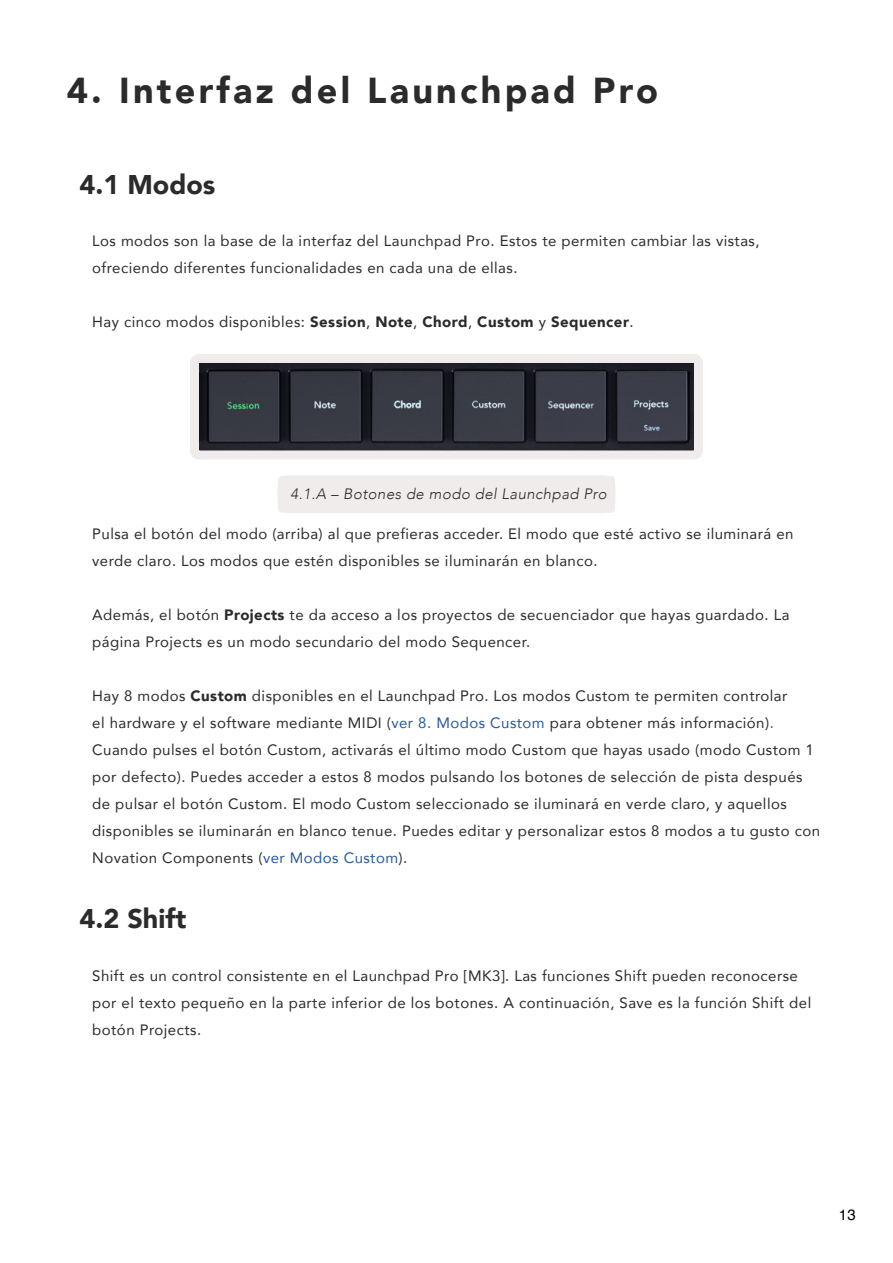
<style>
.page{position:relative;width:893px;height:1263px;background:#fff}
.page>*{position:absolute;margin:0;border:0;box-sizing:border-box;transform-origin:0 0}
.t1{font:900 36px "Avenir";letter-spacing:.09em;color:#2b2b2b}
.t2{font:900 27px "Avenir";color:#2b2b2b}
.t3{font:15px/27px "Avenir";letter-spacing:.03em;color:#2b2b2b}
.t4{font:900 15px "Avenir";letter-spacing:.03em;color:#2b2b2b}
.t5{font:italic 300 15px "Avenir";letter-spacing:.03em;color:#2b2b2b}
.t6{font:15px "Helvetica";color:#000}
.s1{font-weight:400}
.s2{font-weight:900}
.s3{color:#275b9b}
</style>
<div class="page">
<div style="left:277px;top:475px;width:338px;height:38px;border:18px solid #f0eceb;border-radius:4px"></div>
<img style="left:200px;top:364px;width:493px;height:85px">
<div style="left:190px;top:354px;width:513px;height:105px;border:9px solid #f0eceb;border-radius:4px"></div>
<h1 class="t1" style="left:67px;top:59px;width:593px">4. Interfaz del Launchpad Pro</h1>
<h2 class="t2" style="left:80px;top:161px;width:137px">4.1 Modos</h2>
<p class="t3" style="left:92px;top:227px;width:669px">Los modos son la base de la interfaz del Launchpad Pro. Estos te permiten cambiar las vistas, ofreciendo diferentes funcionalidades en cada una de ellas.</p>
<p class="t4" style="left:92px;top:309px;width:543px"><span class="s1">Hay cinco modos disponibles:</span> Session<span class="s1">,</span> Note<span class="s1">,</span> Chord<span class="s1">,</span> Custom <span class="s1">y</span> Sequencer<span class="s1">.</span></p>
<p class="t5" style="left:291px;top:485px;width:318px">4.1.A – Botones de modo del Launchpad Pro</p>
<p class="t3" style="left:92px;top:520px;width:703px">Pulsa el botón del modo (arriba) al que prefieras acceder. El modo que esté activo se iluminará en verde claro. Los modos que estén disponibles se iluminarán en blanco.</p>
<p class="t3" style="left:92px;top:601px;width:699px">Además, el botón <span class="s2">Projects</span> te da acceso a los proyectos de secuenciador que hayas guardado. La página Projects es un modo secundario del modo Sequencer.</p>
<p class="t3" style="left:92px;top:682px;width:729px">Hay 8 modos <span class="s2">Custom</span> disponibles en el Launchpad Pro. Los modos Custom te permiten controlar<br>el hardware y el software mediante MIDI (<span class="s3">ver 8. Modos Custom</span> para obtener más información)<span class="s3">.<br></span>Cuando pulses el botón Custom, activarás el último modo Custom que hayas usado (modo Custom 1 por defecto). Puedes acceder a estos 8 modos pulsando los botones de selección de pista después de pulsar el botón Custom. El modo Custom seleccionado se iluminará en verde claro, y aquellos disponibles se iluminarán en blanco tenue. Puedes editar y personalizar estos 8 modos a tu gusto con Novation Components (<span class="s3">ver Modos Custom</span>).</p>
<h2 class="t2" style="left:80px;top:896px;width:108px">4.2 Shift</h2>
<p class="t3" style="left:92px;top:962px;width:720px">Shift es un control consistente en el Launchpad Pro [MK3]. Las funciones Shift pueden reconocerse por el texto pequeño en la parte inferior de los botones. A continuación, Save es la función Shift del botón Projects.</p>
<p class="t6" style="left:839px;top:1203px;width:18px">13</p>
</div>
